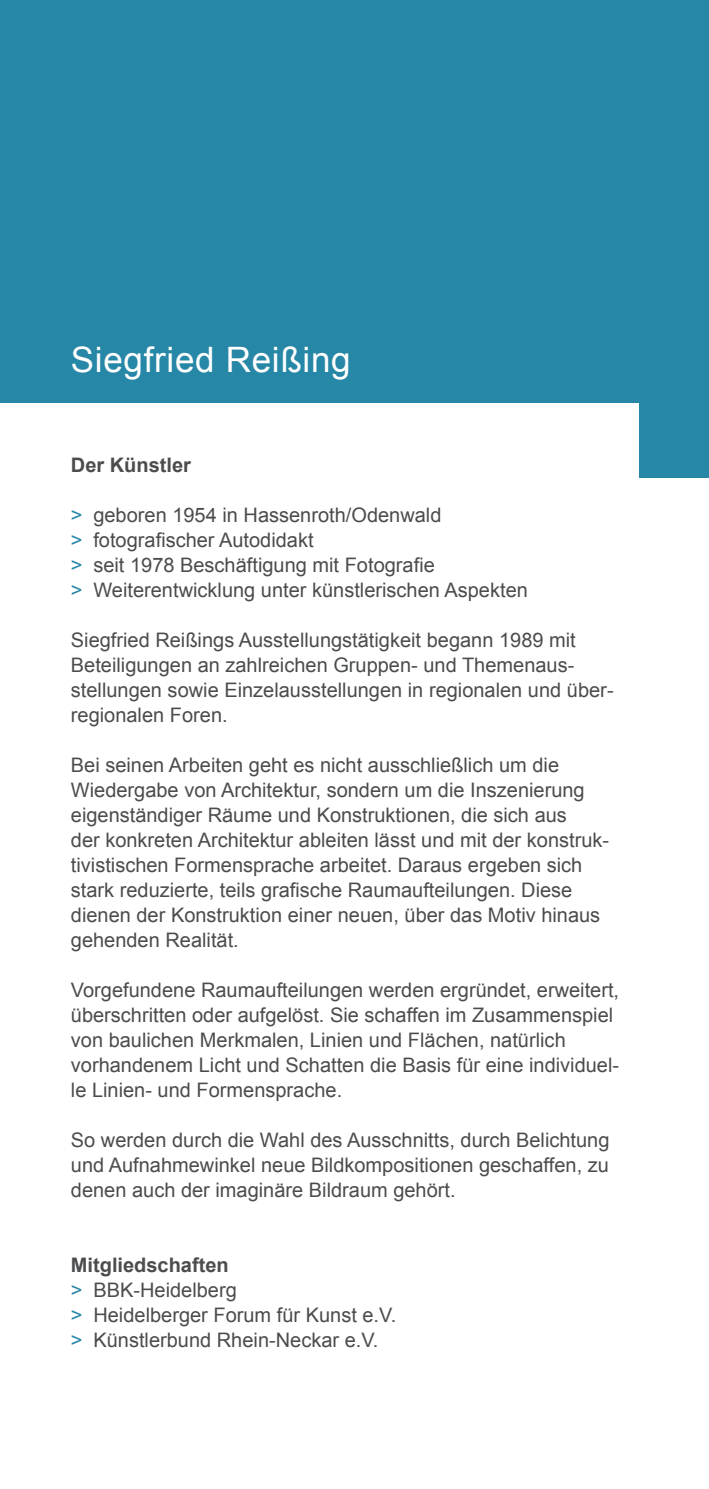
<style>
.page{position:relative;width:709px;height:1489px;background:#fff}
.page>*{position:absolute;margin:0;border:0;box-sizing:border-box;transform-origin:0 0}
.t1{font:35px "Arial";letter-spacing:.02em;color:#fff}
.t2{font:20px/25px "Arial";color:#4b4c4d}
.t3{font:700 20px "Arial";color:#4b4c4d}
.s1{color:#2787a6}
.s2{font-weight:700}
</style>
<div class="page">
<div style="left:0;top:0;width:709px;height:477px;background:#2787a6"></div>
<div style="left:0;top:403px;width:638px;height:385px;background:#fff"></div>
<h1 class="t1" style="left:71px;top:336px;width:281px">Siegfried Reißing</h1>
<p class="t3" style="left:71px;top:451px;width:122px">Der Künstler</p>
<p class="t2" style="left:71px;top:502px;width:458px"><span class="s1">&gt;</span> geboren 1954 in Hassenroth/Odenwald<br><span class="s1">&gt;</span> fotografischer Autodidakt<br><span class="s1">&gt;</span> seit 1978 Beschäftigung mit Fotografie<br><span class="s1">&gt;</span> Weiterentwicklung unter künstlerischen Aspekten</p>
<p class="t2" style="left:71px;top:627px;width:544px">Siegfried Reißings Ausstellungstätigkeit begann 1989 mit Beteiligungen an zahlreichen Gruppen- und Themenaus&shy;stellungen sowie Einzelausstellungen in regionalen und über&shy;regionalen Foren.</p>
<p class="t2" style="left:71px;top:752px;width:539px">Bei seinen Arbeiten geht es nicht ausschließlich um die Wiedergabe von Architektur, sondern um die Inszenierung eigenständiger Räume und Konstruktionen, die sich aus<br>der konkreten Architektur ableiten lässt und mit der konstruk&shy;tivistischen Formensprache arbeitet. Daraus ergeben sich stark reduzierte, teils grafische Raumaufteilungen. Diese dienen der Konstruktion einer neuen, über das Motiv hinaus gehenden Realität.</p>
<p class="t2" style="left:71px;top:977px;width:550px">Vorgefundene Raumaufteilungen werden ergründet, erweitert, überschritten oder aufgelöst. Sie schaffen im Zusammenspiel von baulichen Merkmalen, Linien und Flächen, natürlich vorhandenem Licht und Schatten die Basis für eine individuel&shy;le Linien- und Formensprache.</p>
<p class="t2" style="left:71px;top:1127px;width:540px;text-align:justify">So werden durch die Wahl des Ausschnitts, durch Belichtung und Aufnahmewinkel neue Bildkompositionen geschaffen, zu denen auch der imaginäre Bildraum gehört.</p>
<p class="t2" style="left:71px;top:1252px;width:327px"><span class="s2">Mitgliedschaften<br></span><span class="s1">&gt;</span> BBK-Heidelberg<br><span class="s1">&gt;</span> Heidelberger Forum für Kunst e.V. <span class="s1">&gt;</span> Künstlerbund Rhein-Neckar e.V.</p>
</div>
